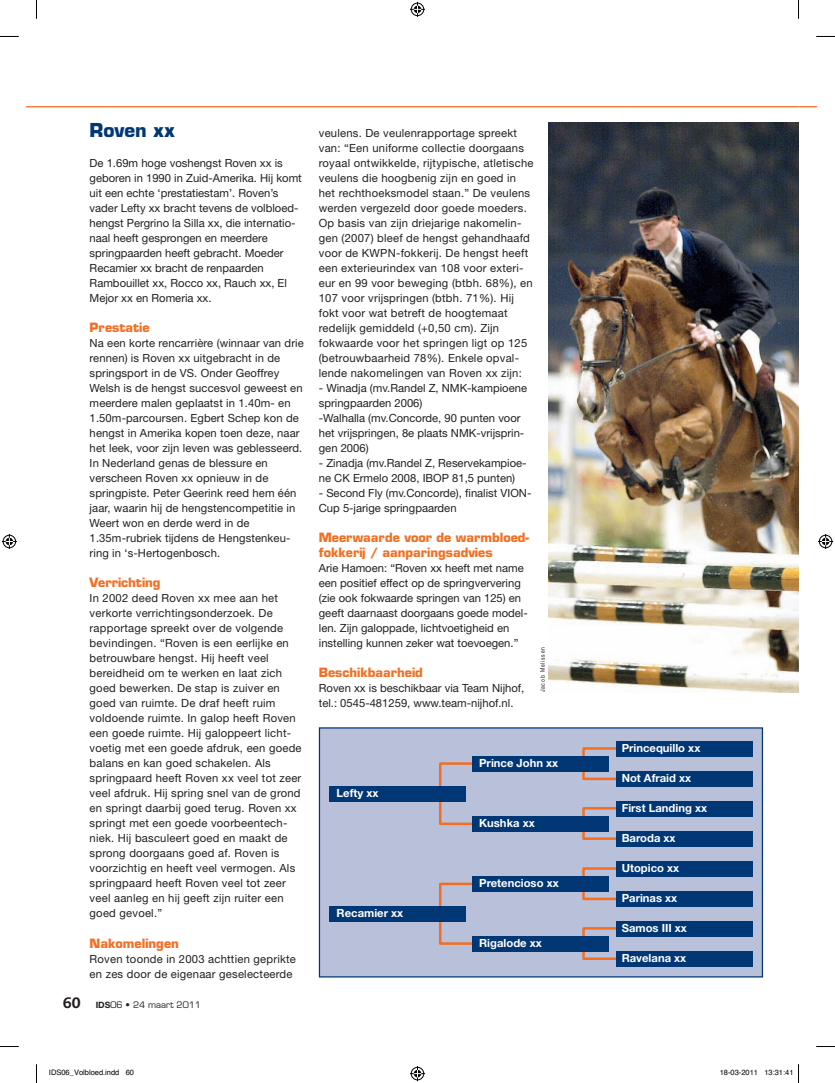
<style>
.page{position:relative;width:835px;height:1083px;background:#fff}
.page>*{position:absolute;margin:0;border:0;box-sizing:border-box;transform-origin:0 0}
.t1{font:700 18.75px "Eurostile LT Std";color:#013775}
.t2{font:800 15px "Caecilia LT Std";color:#231f20}
.t3{font:700 12.5px/15px "Eurostile LT Std";color:#f36e21}
.t4{font:11.25px/15px "Helvetica Neue LT Std";letter-spacing:.01em;color:#231f20}
.t5{font:700 11.25px "Helvetica Neue LT Std";color:#fff}
.t6{font:8.75px "Eurostile LT Std";color:#231f20}
.t7{font:7.5px "Helvetica";color:#000}
.t8{font:6.25px "Helvetica Neue LT Std";letter-spacing:.16em;color:#231f20;scale:.8 1}
.s1{font-family:"Helvetica Neue LT Std";font-weight:700}
</style>
<div class="page">
<div style="left:319px;top:727px;width:444px;height:250px;background:#b9c0d9;border:1px solid #013775"></div>
<div style="left:582px;top:747px;width:86px;height:33px;border:2px solid #f36e21"></div>
<div style="left:582px;top:807px;width:86px;height:33px;border:2px solid #f36e21"></div>
<div style="left:582px;top:867px;width:86px;height:33px;border:2px solid #f36e21"></div>
<div style="left:582px;top:927px;width:86px;height:33px;border:2px solid #f36e21"></div>
<svg style="left:438px;top:762px;width:88px;height:64px"></svg>
<svg style="left:438px;top:882px;width:88px;height:63px"></svg>
<div style="left:329px;top:786px;width:137px;height:15px;background:#013775"></div>
<div style="left:472px;top:756px;width:137px;height:15px;background:#013775"></div>
<div style="left:472px;top:816px;width:137px;height:15px;background:#013775"></div>
<div style="left:472px;top:876px;width:137px;height:15px;background:#013775"></div>
<div style="left:472px;top:936px;width:137px;height:15px;background:#013775"></div>
<div style="left:616px;top:951px;width:136px;height:15px;background:#013775"></div>
<div style="left:616px;top:891px;width:136px;height:15px;background:#013775"></div>
<div style="left:616px;top:831px;width:136px;height:15px;background:#013775"></div>
<div style="left:616px;top:771px;width:136px;height:15px;background:#013775"></div>
<div style="left:616px;top:921px;width:136px;height:15px;background:#013775"></div>
<div style="left:616px;top:861px;width:136px;height:15px;background:#013775"></div>
<div style="left:616px;top:801px;width:136px;height:15px;background:#013775"></div>
<div style="left:616px;top:741px;width:136px;height:15px;background:#013775"></div>
<div style="left:329px;top:906px;width:137px;height:15px;background:#013775"></div>
<img style="left:548px;top:122px;width:250px;height:570px">
<hr style="left:26px;top:106px;width:772px;height:1px;background:#f36e21">
<svg style="left:798px;top:106px;width:18px;height:1px"></svg>
<svg style="left:0;top:36px;width:19px;height:1px"></svg>
<svg style="left:816px;top:36px;width:19px;height:1px"></svg>
<svg style="left:0;top:1046px;width:19px;height:1px"></svg>
<svg style="left:816px;top:1046px;width:19px;height:1px"></svg>
<svg style="left:36px;top:0;width:1px;height:19px"></svg>
<svg style="left:36px;top:1064px;width:1px;height:19px"></svg>
<svg style="left:798px;top:0;width:1px;height:19px"></svg>
<svg style="left:410px;top:2px;width:15px;height:15px"></svg>
<svg style="left:410px;top:1066px;width:15px;height:15px"></svg>
<svg style="left:2px;top:534px;width:15px;height:15px"></svg>
<svg style="left:818px;top:534px;width:15px;height:15px"></svg>
<svg style="left:798px;top:1064px;width:1px;height:19px"></svg>
<p class="t1" style="left:90px;top:119px;width:87px">Roven xx</p>
<p class="t4" style="left:90px;top:156px;width:214px">De 1.69m hoge voshengst Roven xx is geboren in 1990 in Zuid-Amerika. Hij komt uit een echte ‘prestatiestam’. Roven’s vader Lefty xx bracht tevens de volbloed&shy;hengst Pergrino la Silla xx, die internatio&shy;naal heeft gesprongen en meerdere springpaarden heeft gebracht. Moeder Recamier xx bracht de renpaarden Rambouillet xx, Rocco xx, Rauch xx, El Mejor xx en Romeria xx.</p>
<p class="t3" style="left:90px;top:320px;width:61px">Prestatie</p>
<p class="t4" style="left:90px;top:336px;width:216px">Na een korte rencarrière (winnaar van drie rennen) is Roven xx uitgebracht in de springsport in de VS. Onder Geoffrey Welsh is de hengst succesvol geweest en meerdere malen geplaatst in 1.40m- en 1.50m-parcoursen. Egbert Schep kon de hengst in Amerika kopen toen deze, naar het leek, voor zijn leven was geblesseerd.<br>In Nederland genas de blessure en verscheen Roven xx opnieuw in de springpiste. Peter Geerink reed hem één jaar, waarin hij de hengstencompetitie in Weert won en derde werd in de 1.35m-rubriek tijdens de Hengstenkeu&shy;ring in ‘s-Hertogenbosch.</p>
<p class="t3" style="left:90px;top:575px;width:73px">Verrichting</p>
<p class="t4" style="left:90px;top:591px;width:213px">In 2002 deed Roven xx mee aan het verkorte verrichtingsonderzoek. De rapportage spreekt over de volgende bevindingen. “Roven is een eerlijke en betrouwbare hengst. Hij heeft veel bereidheid om te werken en laat zich goed bewerken. De stap is zuiver en goed van ruimte. De draf heeft ruim voldoende ruimte. In galop heeft Roven een goede ruimte. Hij galoppeert licht&shy;voetig met een goede afdruk, een goede balans en kan goed schakelen. Als springpaard heeft Roven xx veel tot zeer veel afdruk. Hij spring snel van de grond en springt daarbij goed terug. Roven xx springt met een goede voorbeentech&shy;niek. Hij basculeert goed en maakt de sprong doorgaans goed af. Roven is voorzichtig en heeft veel vermogen. Als springpaard heeft Roven veel tot zeer veel aanleg en hij geeft zijn ruiter een goed gevoel.”</p>
<p class="t3" style="left:90px;top:935px;width:91px">Nakomelingen</p>
<p class="t4" style="left:90px;top:951px;width:208px">Roven toonde in 2003 achttien geprikte en zes door de eigenaar geselecteerde</p>
<p class="t2" style="left:63px;top:993px;width:19px">60</p>
<p class="t6" style="left:96px;top:999px;width:107px"><span class="s1">IDS</span>06 • 24 maart 2011</p>
<p class="t4" style="left:319px;top:126px;width:216px">veulens. De veulenrapportage spreekt van: “Een uniforme collectie doorgaans royaal ontwikkelde, rijtypische, atletische veulens die hoogbenig zijn en goed in het rechthoeksmodel staan.” De veulens werden vergezeld door goede moeders.<br>Op basis van zijn driejarige nakomelin&shy;gen (2007) bleef de hengst gehandhaafd voor de KWPN-fokkerij. De hengst heeft een exterieurindex van 108 voor exteri&shy;eur en 99 voor beweging (btbh. 68%), en 107 voor vrijspringen (btbh. 71%). Hij fokt voor wat betreft de hoogtemaat redelijk gemiddeld (+0,50 cm). Zijn fokwaarde voor het springen ligt op 125 (betrouwbaarheid 78%). Enkele opval&shy;lende nakomelingen van Roven xx zijn:</p>
<p class="t4" style="left:319px;top:381px;width:210px">- Winadja (mv.Randel Z, NMK-kampioene springpaarden 2006)<br>-Walhalla (mv.Concorde, 90 punten voor het vrijspringen, 8e plaats NMK-vrijsprin&shy;gen 2006)</p>
<p class="t4" style="left:319px;top:456px;width:209px">- Zinadja (mv.Randel Z, Reservekampioe&shy;ne CK Ermelo 2008, IBOP 81,5 punten)</p>
<p class="t4" style="left:319px;top:486px;width:214px">- Second Fly (mv.Concorde), finalist VION-<br>Cup 5-jarige springpaarden</p>
<p class="t3" style="left:319px;top:530px;width:212px">Meerwaarde voor de warmbloed&shy;fokkerij / aanparingsadvies</p>
<p class="t4" style="left:319px;top:561px;width:210px">Arie Hamoen: “Roven xx heeft met name een positief effect op de springververing (zie ook fokwaarde springen van 125) en geeft daarnaast doorgaans goede model&shy;len. Zijn galoppade, lichtvoetigheid en instelling kunnen zeker wat toevoegen.”</p>
<p class="t3" style="left:319px;top:665px;width:106px">Beschikbaarheid</p>
<p class="t4" style="left:319px;top:681px;width:207px">Roven xx is beschikbaar via Team Nijhof, tel.: 0545-481259, www.team-nijhof.nl.</p>
<p class="t8" style="left:539px;top:692px;width:58px;rotate:-90deg">Jacob Melissen</p>
<p class="t5" style="left:336px;top:786px;width:43px">Lefty xx</p>
<p class="t5" style="left:337px;top:906px;width:68px">Recamier xx</p>
<p class="t5" style="left:479px;top:756px;width:81px">Prince John xx</p>
<p class="t5" style="left:479px;top:816px;width:57px">Kushka xx</p>
<p class="t5" style="left:479px;top:876px;width:81px">Pretencioso xx</p>
<p class="t5" style="left:479px;top:936px;width:64px">Rigalode xx</p>
<p class="t5" style="left:621px;top:741px;width:80px">Princequillo xx</p>
<p class="t5" style="left:621px;top:771px;width:71px">Not Afraid xx</p>
<p class="t5" style="left:621px;top:801px;width:87px">First Landing xx</p>
<p class="t5" style="left:622px;top:831px;width:55px">Baroda xx</p>
<p class="t5" style="left:622px;top:861px;width:59px">Utopico xx</p>
<p class="t5" style="left:622px;top:891px;width:57px">Parinas xx</p>
<p class="t5" style="left:622px;top:921px;width:67px">Samos III xx</p>
<p class="t5" style="left:622px;top:951px;width:66px">Ravelana xx</p>
<p class="t7" style="left:49px;top:1067px;width:87px">IDS06_Volbloed.indd 60</p>
<p class="t7" style="left:720px;top:1067px;width:75px">18-03-2011 13:31:41</p>
</div>
